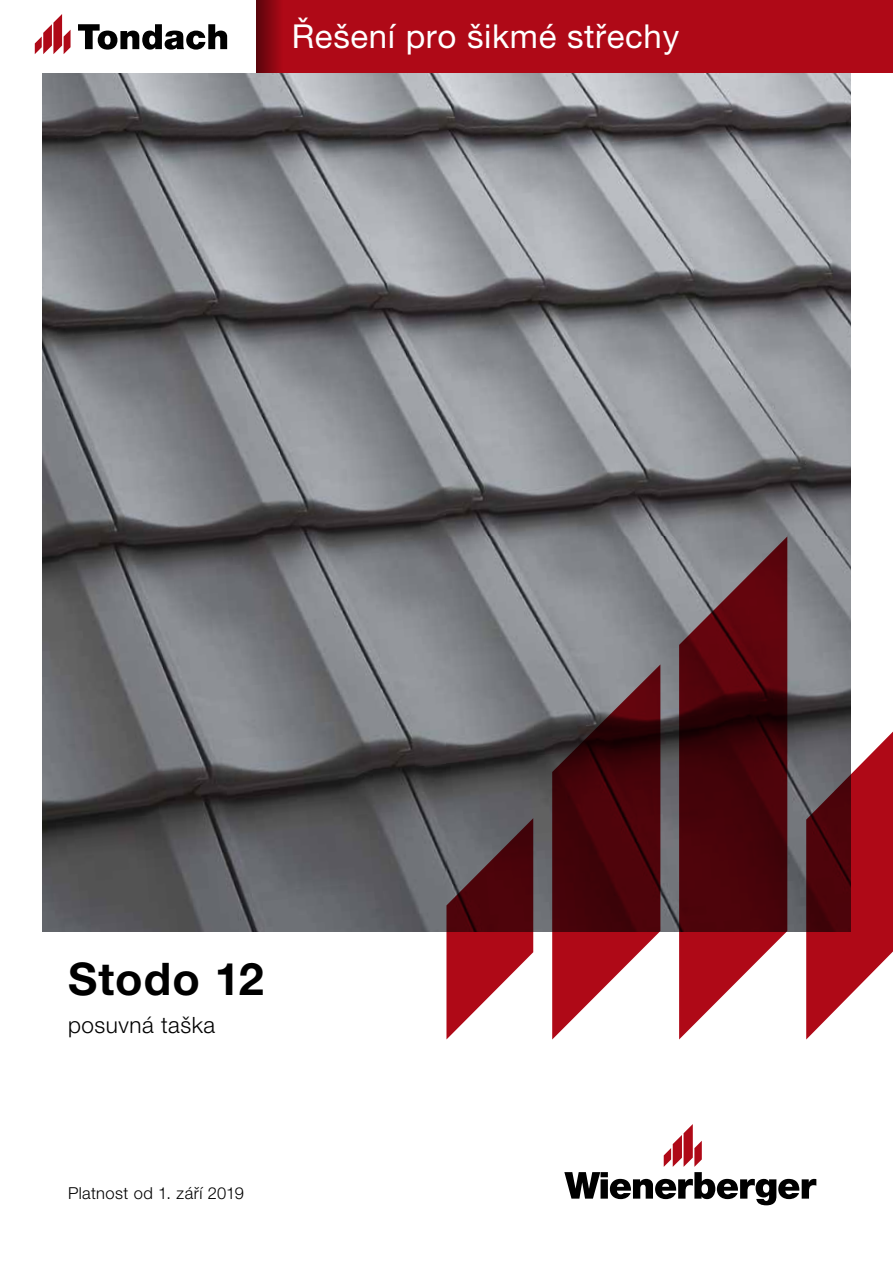
<style>
.page{position:relative;width:893px;height:1263px;background:#fff}
.page>*{position:absolute;margin:0;border:0;box-sizing:border-box;transform-origin:0 0}
.t1{font:700 45px "Helvetica Neue LT Pro";letter-spacing:.025em;color:#000}
.t2{font:33px "Helvetica Neue LT Pro";letter-spacing:.02em;color:#fff}
.t3{font:300 22.5px "Helvetica Neue LT Pro";letter-spacing:.025em;color:#000}
.t4{font:300 16.5px "Helvetica Neue LT Pro";letter-spacing:.025em;color:#000}
</style>
<div class="page">
<img style="left:43px;top:72px;width:807px;height:859px">
<div style="left:0;top:0;width:893px;height:72px;background:#af0917"></div>
<svg style="left:255px;top:0;width:25px;height:72px;background:#830f19"></svg>
<div style="left:0;top:0;width:255px;height:72px;background:#fff"></div>
<svg style="left:564px;top:1124px;width:252px;height:81px"></svg>
<svg style="left:35px;top:14px;width:36px;height:40px"></svg>
<svg style="left:78px;top:24px;width:149px;height:26px"></svg>
<svg style="left:806px;top:718px;width:87px;height:321px"></svg>
<svg style="left:446px;top:818px;width:87px;height:221px"></svg>
<svg style="left:552px;top:664px;width:108px;height:375px;background:#74383e"></svg>
<svg style="left:679px;top:536px;width:108px;height:503px;background:#6e2e34"></svg>
<p class="t2" style="left:292px;top:17px;width:389px">Řešení pro šikmé střechy</p>
<h1 class="t1" style="left:68px;top:951px;width:197px">Stodo 12</h1>
<p class="t3" style="left:68px;top:1011px;width:149px">posuvná taška</p>
<p class="t4" style="left:68px;top:1182px;width:177px">Platnost od 1. září 2019</p>
</div>
